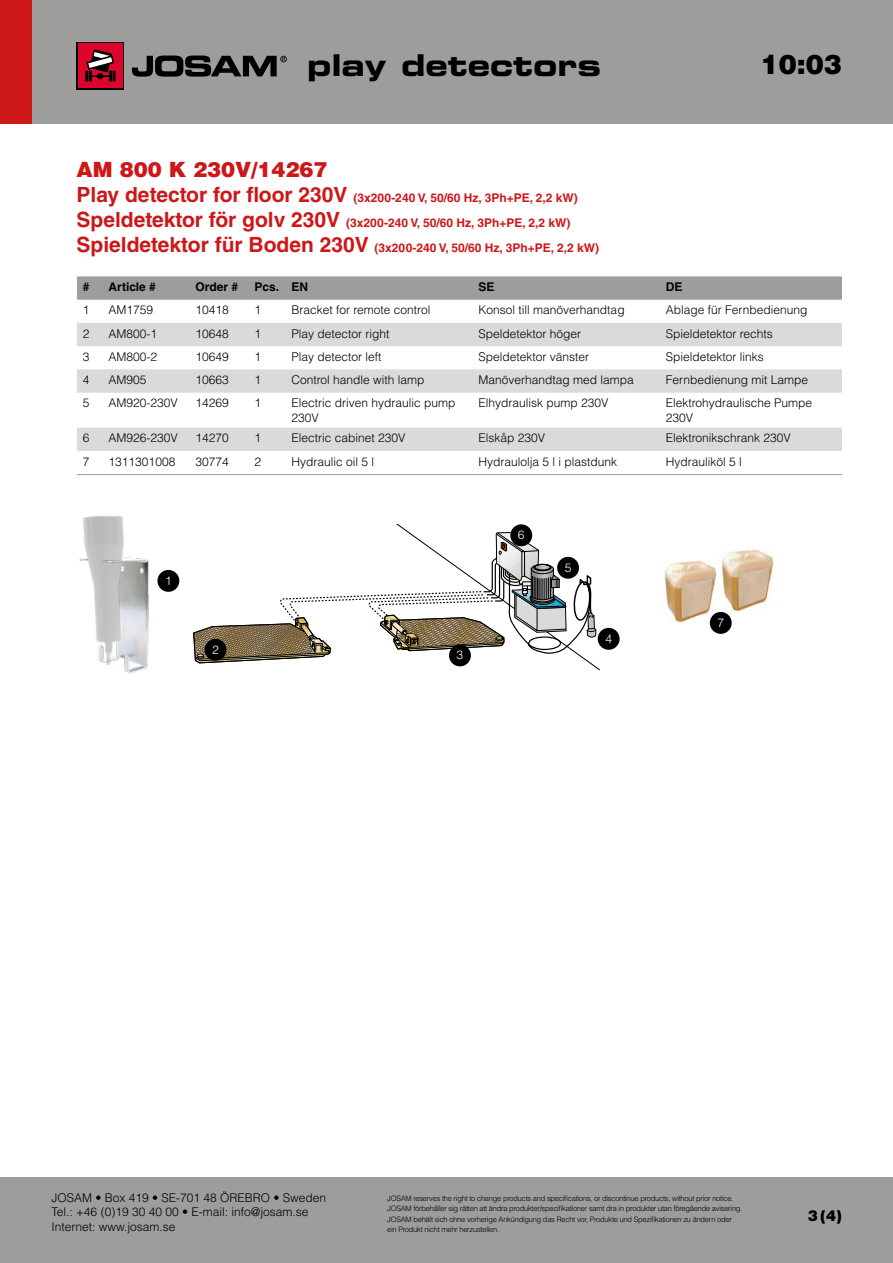
<style>
.page{position:relative;width:893px;height:1263px;background:#fff}
.page>*{position:absolute;margin:0;border:0;box-sizing:border-box;transform-origin:0 0}
.t1{font:30px "Eurostile LT Std Bold Ex 2";color:#000}
.t2{font:900 27px "Helvetica LT Std";color:#000}
.Productsheet_Heading{font:900 21px "Helvetica LT Std";color:#cd1719}
.t3{font:900 15px "Helvetica LT Std";color:#000}
.Productsheet_BodyTex{font:300 12px/14.4px "Helvetica LT Std";color:#000}
.Productsheet_SubHead{font:700 12px "Helvetica LT Std";color:#cd1719}
.Productsheet_TableHe{font:700 12px "Helvetica LT Std";color:#000}
.Productsheet_NumberC{font:300 12px "Helvetica LT Std";color:#fff}
.t4{font:300 7.5px/10.5px "Helvetica LT Std";letter-spacing:-.03em;color:#000}
.s1{font-size:21px}
</style>
<div class="page">
<div style="left:0;top:0;width:893px;height:123px;background:#9d9d9c"></div>
<div style="left:0;top:0;width:32px;height:123px;background:#cd1719"></div>
<div style="left:0;top:1178px;width:893px;height:85px;background:#9d9d9c"></div>
<div style="left:77px;top:42px;width:47px;height:48px;background:#000"></div>
<div style="left:78px;top:43px;width:45px;height:45px;background:#dd052b"></div>
<svg style="left:85px;top:49px;width:31px;height:32px"></svg>
<svg style="left:132px;top:56px;width:155px;height:21px"></svg>
<svg style="left:77px;top:276px;width:765px;height:24px;background:#a0a09f"></svg>
<svg style="left:77px;top:323px;width:765px;height:128px;fill:#dadada"></svg>
<svg style="left:77px;top:474px;width:26px;height:1px"></svg>
<hr style="left:103px;top:474px;width:87px;height:1px;background:#9d9d9c">
<hr style="left:190px;top:474px;width:59px;height:1px;background:#9d9d9c">
<hr style="left:249px;top:474px;width:36px;height:1px;background:#9d9d9c">
<hr style="left:285px;top:474px;width:188px;height:1px;background:#9d9d9c">
<hr style="left:473px;top:474px;width:187px;height:1px;background:#9d9d9c">
<hr style="left:660px;top:474px;width:182px;height:1px;background:#9d9d9c">
<div style="left:157px;top:570px;width:22px;height:22px;background:#000;border-radius:50%"></div>
<img style="left:79px;top:515px;width:70px;height:159px">
<svg style="left:193px;top:524px;width:408px;height:147px"></svg>
<div style="left:204px;top:639px;width:22px;height:22px;background:#000;border-radius:50%"></div>
<div style="left:449px;top:644px;width:22px;height:22px;background:#000;border-radius:50%"></div>
<div style="left:510px;top:524px;width:22px;height:22px;background:#000;border-radius:50%"></div>
<div style="left:557px;top:557px;width:22px;height:22px;background:#000;border-radius:50%"></div>
<div style="left:598px;top:628px;width:22px;height:22px;background:#000;border-radius:50%"></div>
<img style="left:721px;top:550px;width:53px;height:62px">
<img style="left:664px;top:560px;width:52px;height:62px">
<div style="left:710px;top:612px;width:22px;height:22px;background:#000;border-radius:50%"></div>
<h1 class="t1" style="left:307px;top:44px;width:296px">play detectors</h1>
<h2 class="t2" style="left:761px;top:47px;width:83px">10:03</h2>
<p class="Productsheet_Heading" style="left:77px;top:155px;width:252px">AM 800 K 230V/14267</p>
<p class="Productsheet_SubHead" style="left:77px;top:190px;width:503px"><span class="s1">Play detector for floor 230V</span> (3x200-240 V, 50/60 Hz, 3Ph+PE, 2,2 kW)</p>
<p class="Productsheet_SubHead" style="left:77px;top:216px;width:496px"><span class="s1">Speldetektor för golv 230V</span> (3x200-240 V, 50/60 Hz, 3Ph+PE, 2,2 kW)</p>
<p class="Productsheet_SubHead" style="left:77px;top:241px;width:524px"><span class="s1">Spieldetektor für Boden 230V</span> (3x200-240 V, 50/60 Hz, 3Ph+PE, 2,2 kW)</p>
<p class="Productsheet_TableHe" style="left:83px;top:279px;width:8px">#</p>
<p class="Productsheet_TableHe" style="left:109px;top:279px;width:49px">Article #</p>
<p class="Productsheet_TableHe" style="left:196px;top:279px;width:44px">Order #</p>
<p class="Productsheet_TableHe" style="left:255px;top:279px;width:26px">Pcs.</p>
<p class="Productsheet_TableHe" style="left:291px;top:279px;width:18px">EN</p>
<p class="Productsheet_TableHe" style="left:479px;top:279px;width:18px">SE</p>
<p class="Productsheet_TableHe" style="left:666px;top:279px;width:18px">DE</p>
<p class="Productsheet_BodyTex" style="left:83px;top:303px;width:8px">1</p>
<p class="Productsheet_BodyTex" style="left:109px;top:303px;width:46px">AM1759</p>
<p class="Productsheet_BodyTex" style="left:196px;top:303px;width:35px">10418</p>
<p class="Productsheet_BodyTex" style="left:255px;top:303px;width:8px">1</p>
<p class="Productsheet_BodyTex" style="left:291px;top:303px;width:140px">Bracket for remote control</p>
<p class="Productsheet_BodyTex" style="left:479px;top:303px;width:148px">Konsol till manöverhandtag</p>
<p class="Productsheet_BodyTex" style="left:666px;top:303px;width:143px">Ablage für Fernbedienung</p>
<p class="Productsheet_BodyTex" style="left:83px;top:326px;width:8px">2</p>
<p class="Productsheet_BodyTex" style="left:109px;top:326px;width:50px">AM800-1</p>
<p class="Productsheet_BodyTex" style="left:196px;top:326px;width:35px">10648</p>
<p class="Productsheet_BodyTex" style="left:255px;top:326px;width:8px">1</p>
<p class="Productsheet_BodyTex" style="left:291px;top:326px;width:100px">Play detector right</p>
<p class="Productsheet_BodyTex" style="left:479px;top:326px;width:104px">Speldetektor höger</p>
<p class="Productsheet_BodyTex" style="left:666px;top:326px;width:109px">Spieldetektor rechts</p>
<p class="Productsheet_BodyTex" style="left:83px;top:349px;width:8px">3</p>
<p class="Productsheet_BodyTex" style="left:109px;top:349px;width:50px">AM800-2</p>
<p class="Productsheet_BodyTex" style="left:196px;top:349px;width:35px">10649</p>
<p class="Productsheet_BodyTex" style="left:255px;top:349px;width:8px">1</p>
<p class="Productsheet_BodyTex" style="left:291px;top:349px;width:92px">Play detector left</p>
<p class="Productsheet_BodyTex" style="left:479px;top:349px;width:112px">Speldetektor vänster</p>
<p class="Productsheet_BodyTex" style="left:666px;top:349px;width:100px">Spieldetektor links</p>
<p class="Productsheet_BodyTex" style="left:83px;top:372px;width:8px">4</p>
<p class="Productsheet_BodyTex" style="left:109px;top:372px;width:40px">AM905</p>
<p class="Productsheet_BodyTex" style="left:196px;top:372px;width:35px">10663</p>
<p class="Productsheet_BodyTex" style="left:255px;top:372px;width:8px">1</p>
<p class="Productsheet_BodyTex" style="left:291px;top:372px;width:135px">Control handle with lamp</p>
<p class="Productsheet_BodyTex" style="left:479px;top:372px;width:157px">Manöverhandtag med lampa</p>
<p class="Productsheet_BodyTex" style="left:666px;top:372px;width:144px">Fernbedienung mit Lampe</p>
<p class="Productsheet_BodyTex" style="left:83px;top:396px;width:8px">5</p>
<p class="Productsheet_BodyTex" style="left:109px;top:396px;width:71px">AM920-230V</p>
<p class="Productsheet_BodyTex" style="left:196px;top:396px;width:35px">14269</p>
<p class="Productsheet_BodyTex" style="left:255px;top:396px;width:8px">1</p>
<p class="Productsheet_BodyTex" style="left:291px;top:396px;width:166px">Electric driven hydraulic pump<br>230V</p>
<p class="Productsheet_BodyTex" style="left:479px;top:396px;width:132px">Elhydraulisk pump 230V</p>
<p class="Productsheet_BodyTex" style="left:666px;top:396px;width:148px">Elektrohydraulische Pumpe<br>230V</p>
<p class="Productsheet_BodyTex" style="left:83px;top:431px;width:8px">6</p>
<p class="Productsheet_BodyTex" style="left:109px;top:431px;width:71px">AM926-230V</p>
<p class="Productsheet_BodyTex" style="left:196px;top:431px;width:35px">14270</p>
<p class="Productsheet_BodyTex" style="left:255px;top:431px;width:8px">1</p>
<p class="Productsheet_BodyTex" style="left:291px;top:431px;width:116px">Electric cabinet 230V</p>
<p class="Productsheet_BodyTex" style="left:479px;top:431px;width:68px">Elskåp 230V</p>
<p class="Productsheet_BodyTex" style="left:666px;top:431px;width:127px">Elektronikschrank 230V</p>
<p class="Productsheet_BodyTex" style="left:83px;top:454px;width:8px">7</p>
<p class="Productsheet_BodyTex" style="left:109px;top:454px;width:68px">1311301008</p>
<p class="Productsheet_BodyTex" style="left:196px;top:454px;width:35px">30774</p>
<p class="Productsheet_BodyTex" style="left:255px;top:454px;width:8px">2</p>
<p class="Productsheet_BodyTex" style="left:291px;top:454px;width:84px">Hydraulic oil 5 l</p>
<p class="Productsheet_BodyTex" style="left:479px;top:454px;width:140px">Hydraulolja 5 l i plastdunk</p>
<p class="Productsheet_BodyTex" style="left:666px;top:454px;width:78px">Hydrauliköl 5 l</p>
<p class="Productsheet_NumberC" style="left:165px;top:573px;width:8px">1</p>
<p class="Productsheet_NumberC" style="left:212px;top:642px;width:8px">2</p>
<p class="Productsheet_NumberC" style="left:457px;top:647px;width:8px">3</p>
<p class="Productsheet_NumberC" style="left:518px;top:527px;width:8px">6</p>
<p class="Productsheet_NumberC" style="left:565px;top:560px;width:8px">5</p>
<p class="Productsheet_NumberC" style="left:605px;top:631px;width:8px">4</p>
<p class="Productsheet_NumberC" style="left:717px;top:615px;width:8px">7</p>
<p class="Productsheet_BodyTex" style="left:51px;top:1190px;width:276px">JOSAM • Box 419 • SE-701 48 ÖREBRO • Sweden<br>Tel.: +46 (0)19 30 40 00 • E-mail: info@josam.se<br>Internet: www.josam.se</p>
<p class="t4" style="left:387px;top:1192px;width:357px">JOSAM reserves the right to change products and specifications, or discontinue products, without prior notice.<br>JOSAM förbehåller sig rätten att ändra produkter/specifikationer samt dra in produkter utan föregående avisering.<br>JOSAM behält sich ohne vorherige Ankündigung das Recht vor, Produkte und Spezifikationen zu ändern oder ein Produkt nicht mehr herzustellen.</p>
<p class="t3" style="left:808px;top:1205px;width:36px">3 (4)</p>
</div>
